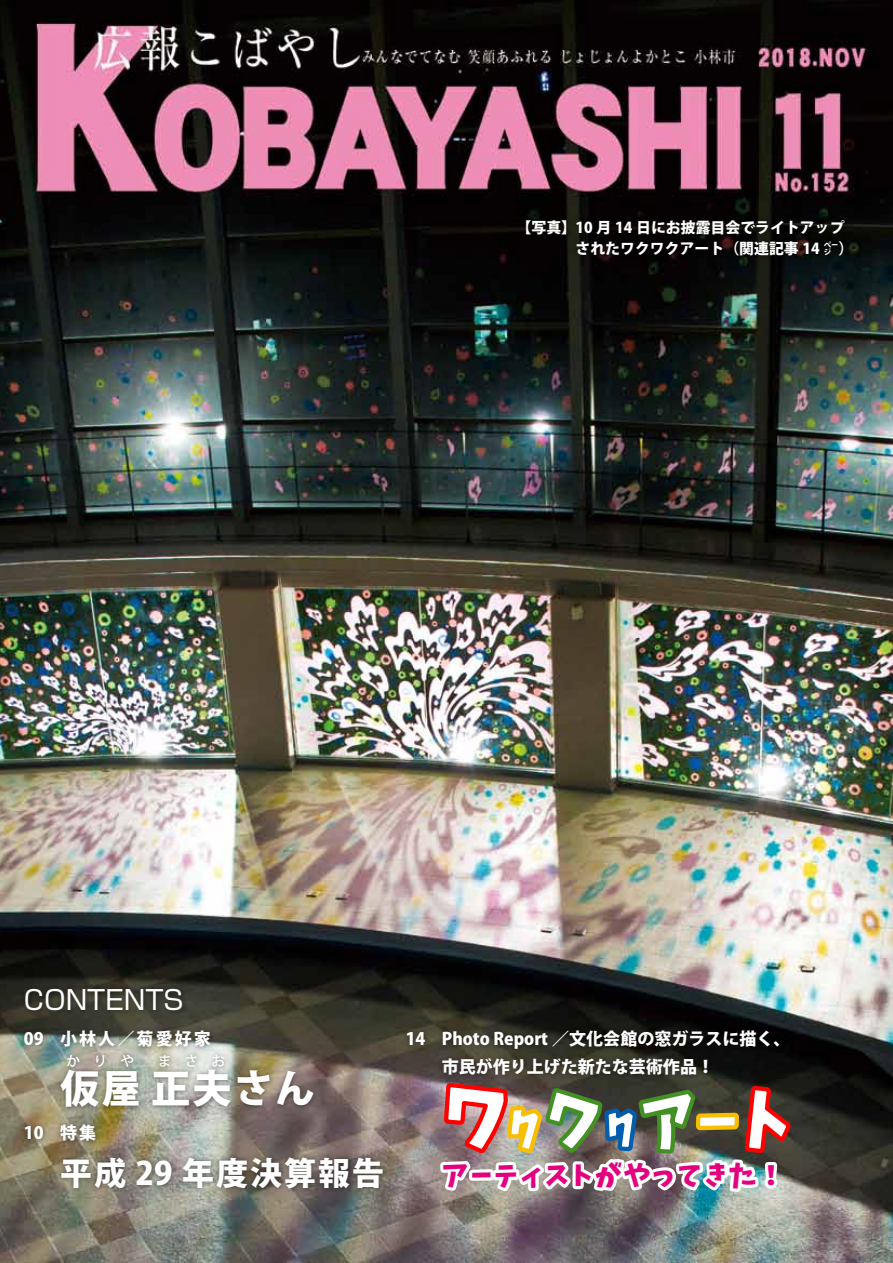
<style>
.page{position:relative;width:893px;height:1263px;background:#fff}
.page>*{position:absolute;margin:0;border:0;box-sizing:border-box;transform-origin:0 0}
.t1{font:800 39.3px "Koz Go Pro";letter-spacing:.055em;color:#fff}
.t2{font:800 31.95px "Koz Go Pro";letter-spacing:.065em;color:#fff}
.t3{font:26.55px "Keifont";letter-spacing:.07em;color:#e4007f}
.t4{font:26.55px "Shin Go Pro";color:#fff}
.t5{font:800 16.95px/27.3px "Koz Go Pro";color:#fff}
.t6{font:800 14.85px/21.3px "Koz Go Pro";color:#fff}
.t7{font:800 13.8px "Koz Go Pro";letter-spacing:.955em;color:#fff}
</style>
<div class="page">
<img style="left:0;top:0;width:893px;height:1263px">
<div style="left:21px;top:984px;width:168px;height:32px;background:#000;opacity:.5"></div>
<div style="left:56px;top:1120px;width:46px;height:27px;background:#000;opacity:.5"></div>
<div style="left:21px;top:1121px;width:28px;height:24px;background:#000;opacity:.5"></div>
<div style="left:56px;top:1152px;width:333px;height:42px;background:#000;opacity:.5"></div>
<div style="left:56px;top:1026px;width:160px;height:27px;background:#000;opacity:.5"></div>
<div style="left:20px;top:1027px;width:29px;height:24px;background:#000;opacity:.5"></div>
<div style="left:56px;top:1050px;width:263px;height:63px;background:#000;opacity:.5"></div>
<div style="left:403px;top:1027px;width:29px;height:24px;background:#000;opacity:.5"></div>
<img style="left:437px;top:963px;width:357px;height:300px">
<div style="left:521px;top:215px;width:52px;height:26px;background:#000;opacity:.5"></div>
<div style="left:572px;top:215px;width:278px;height:47px;background:#000;opacity:.5"></div>
<p class="t6" style="left:576px;top:218px;width:279px;text-indent:-59px">【写真】10 月 14 日にお披露目会でライトアップされたワクワクアート（関連記事 14 ㌻(</p>
<h3 class="t4" style="left:24px;top:978px;width:161px">CONTENTS</h3>
<p class="t5" style="left:24px;top:1026px;width:21px">09</p>
<p class="t5" style="left:24px;top:1120px;width:21px">10</p>
<p class="t5" style="left:60px;top:1026px;width:152px">小林人／菊愛好家</p>
<p class="t7" style="left:67px;top:1052px;width:69px">かりや</p>
<p class="t7" style="left:158px;top:1052px;width:69px">まさお</p>
<h1 class="t1" style="left:60px;top:1063px;width:256px">仮屋正夫さん</h1>
<p class="t5" style="left:60px;top:1120px;width:38px">特集</p>
<h2 class="t2" style="left:60px;top:1152px;width:326px">平成 29 年度決算報告</h2>
<p class="t5" style="left:406px;top:1026px;width:21px">14</p>
<p class="t5" style="left:442px;top:1026px;width:350px">Photo Report ／文化会館の窓ガラスに描く、市民が作り上げた新たな芸術作品!</p>
<h3 class="t3" style="left:442px;top:1154px;width:344px">アーティストがやってきた!</h3>
</div>
